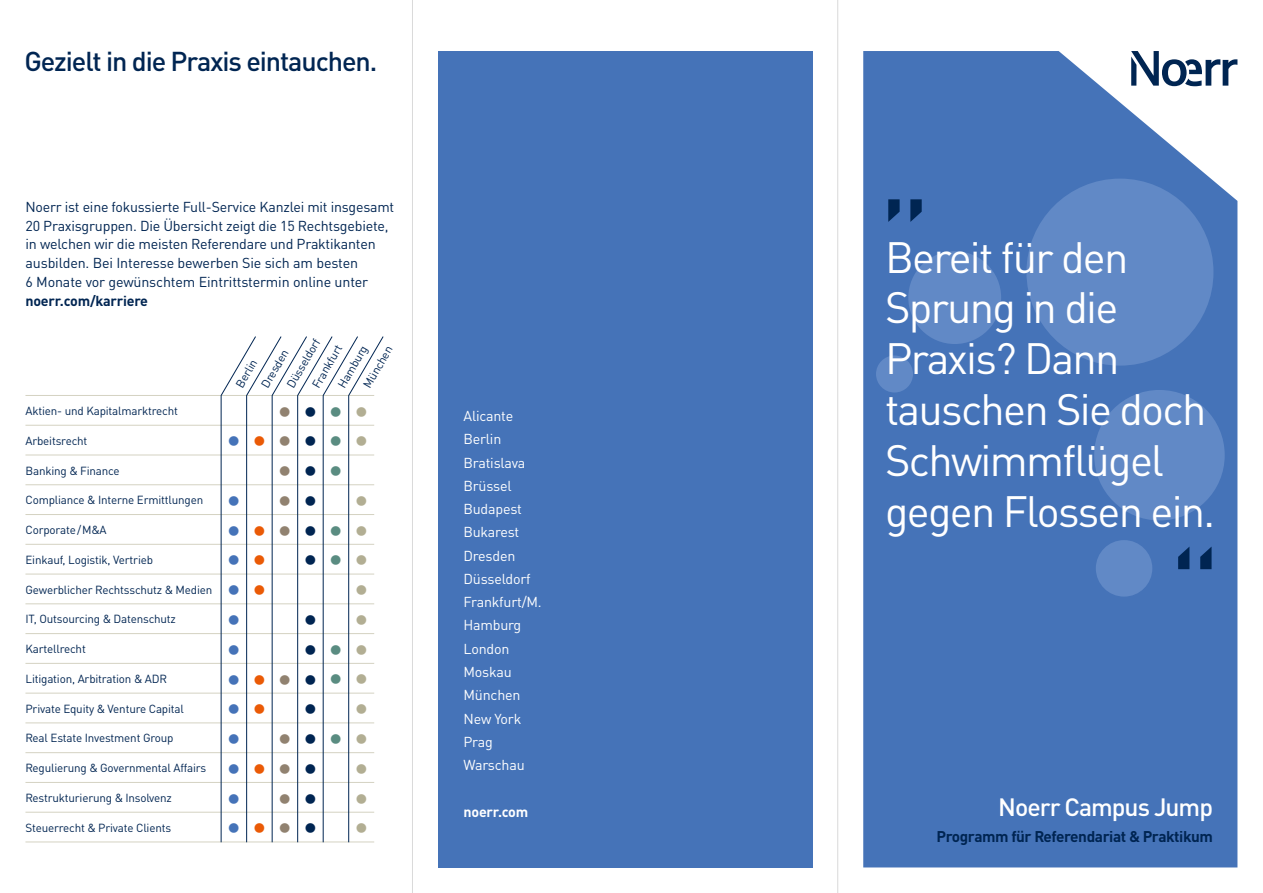
<style>
.page{position:relative;width:1263px;height:893px;background:#fff}
.page>*{position:absolute;margin:0;border:0;box-sizing:border-box;transform-origin:0 0}
.t1{font:129.9px "DINOT";color:#002552}
.t2{font:43.35px/50.7px "DINOT";letter-spacing:-.04em;color:#fff}
.t3{font:500 27px "DINOT";letter-spacing:-.04em;color:#002552}
.t4{font:500 24.75px "DINOT";letter-spacing:-.04em;color:#fff}
.t5{font:700 15.3px "DINOT";letter-spacing:-.025em;color:#002552}
.t6{font:14.25px/18.8px "DINOT";letter-spacing:-.015em;color:#002552}
.t7{font:14.25px/23.2px "DINOT";letter-spacing:-.015em;color:#fff}
.t8{font:700 14.25px "DINOT";letter-spacing:-.015em;color:#002552}
.t9{font:700 14.25px "DINOT";letter-spacing:-.015em;color:#fff}
.t10{font:12px "Universal Newswith Comm Pi";color:#002552}
.t11{font:12px "Universal Newswith Comm Pi";color:#b2ae93}
.t12{font:12px "Universal Newswith Comm Pi";color:#4573b8}
.t13{font:12px "Universal Newswith Comm Pi";color:#918270}
.t14{font:12px "Universal Newswith Comm Pi";color:#ea5a06}
.t15{font:12px "Universal Newswith Comm Pi";color:#5a8c81}
.t16{font:11.7px "DINOT";letter-spacing:-.015em;color:#002552}
</style>
<div class="page">
<div style="left:438px;top:51px;width:374px;height:816px;background:#4573b8"></div>
<div style="left:863px;top:51px;width:374px;height:816px;background:#4573b8"></div>
<div style="left:1026px;top:179px;width:187px;height:187px;background:#6189c6;border-radius:50%"></div>
<div style="left:1094px;top:390px;width:131px;height:130px;background:#6189c6;border-radius:50%"></div>
<div style="left:908px;top:251px;width:93px;height:93px;background:#6189c6;border-radius:50%"></div>
<div style="left:876px;top:355px;width:37px;height:37px;background:#6189c6;border-radius:50%"></div>
<div style="left:1096px;top:540px;width:56px;height:57px;background:#6189c6;border-radius:50%"></div>
<hr style="left:25px;top:425px;width:349px;height:1px;background:#d4d2c2">
<hr style="left:25px;top:395px;width:349px;height:1px;background:#d4d2c2">
<hr style="left:25px;top:455px;width:349px;height:1px;background:#d4d2c2">
<hr style="left:25px;top:484px;width:349px;height:1px;background:#d4d2c2">
<hr style="left:25px;top:514px;width:349px;height:1px;background:#d4d2c2">
<hr style="left:25px;top:544px;width:349px;height:1px;background:#d4d2c2">
<hr style="left:25px;top:574px;width:349px;height:1px;background:#d4d2c2">
<hr style="left:25px;top:603px;width:349px;height:1px;background:#d4d2c2">
<hr style="left:25px;top:633px;width:349px;height:1px;background:#d4d2c2">
<hr style="left:25px;top:663px;width:349px;height:1px;background:#d4d2c2">
<hr style="left:25px;top:693px;width:349px;height:1px;background:#d4d2c2">
<hr style="left:25px;top:723px;width:349px;height:1px;background:#d4d2c2">
<hr style="left:25px;top:752px;width:349px;height:1px;background:#d4d2c2">
<hr style="left:25px;top:782px;width:349px;height:1px;background:#d4d2c2">
<hr style="left:25px;top:812px;width:349px;height:1px;background:#d4d2c2">
<hr style="left:25px;top:842px;width:349px;height:1px;background:#d4d2c2">
<svg style="left:220px;top:336px;width:164px;height:507px"></svg>
<hr style="left:412px;top:0;width:1px;height:893px;background:#dadada">
<hr style="left:837px;top:0;width:1px;height:893px;background:#dadada">
<h3 class="t3" style="left:24px;top:40px;width:354px">Gezielt in die Praxis eintauchen.</h3>
<p class="t6" style="left:26px;top:196px;width:370px">Noerr ist eine fokussierte Full-Service Kanzlei mit insgesamt 20 Praxisgruppen. Die Übersicht zeigt die 15 Rechtsgebiete, in welchen wir die meisten Referendare und Praktikanten ausbilden. Bei Interesse bewerben Sie sich am besten<br>6 Monate vor gewünschtem Eintrittstermin online unter</p>
<p class="t8" style="left:26px;top:289px;width:124px">noerr.com/karriere</p>
<p class="t16" style="left:26px;top:402px;width:154px">Aktien- und Kapitalmarktrecht</p>
<p class="t16" style="left:26px;top:432px;width:63px">Arbeitsrecht</p>
<p class="t16" style="left:26px;top:461px;width:96px">Banking &amp; Finance</p>
<p class="t16" style="left:26px;top:491px;width:179px">Compliance &amp; Interne Ermittlungen</p>
<p class="t16" style="left:26px;top:521px;width:83px">Corporate/M&amp;A</p>
<p class="t16" style="left:26px;top:551px;width:129px">Einkauf, Logistik, Vertrieb</p>
<p class="t16" style="left:26px;top:580px;width:188px">Gewerblicher Rechtsschutz &amp; Medien</p>
<p class="t16" style="left:26px;top:610px;width:152px">IT, Outsourcing &amp; Datenschutz</p>
<p class="t16" style="left:26px;top:640px;width:62px">Kartellrecht</p>
<p class="t16" style="left:26px;top:670px;width:143px">Litigation, Arbitration &amp; ADR</p>
<p class="t16" style="left:26px;top:699px;width:160px">Private Equity &amp; Venture Capital</p>
<p class="t16" style="left:26px;top:729px;width:150px">Real Estate Investment Group</p>
<p class="t16" style="left:26px;top:759px;width:182px">Regulierung &amp; Governmental Affairs</p>
<p class="t16" style="left:26px;top:789px;width:148px">Restrukturierung &amp; Insolvenz</p>
<p class="t16" style="left:26px;top:818px;width:147px">Steuerrecht &amp; Private Clients</p>
<p class="t16" style="left:282px;top:382px;width:56px;rotate:-60deg">Düsseldorf</p>
<p class="t16" style="left:308px;top:382px;width:49px;rotate:-60deg">Frankfurt</p>
<p class="t16" style="left:333px;top:382px;width:49px;rotate:-60deg">Hamburg</p>
<p class="t16" style="left:359px;top:382px;width:48px;rotate:-60deg">München</p>
<p class="t16" style="left:231px;top:382px;width:32px;rotate:-60deg">Berlin</p>
<p class="t16" style="left:256px;top:382px;width:44px;rotate:-60deg">Dresden</p>
<p class="t12" style="left:229px;top:436px;width:12px">V</p>
<p class="t14" style="left:254px;top:436px;width:12px">V</p>
<p class="t12" style="left:229px;top:496px;width:12px">V</p>
<p class="t12" style="left:229px;top:526px;width:12px">V</p>
<p class="t12" style="left:229px;top:555px;width:12px">V</p>
<p class="t12" style="left:229px;top:585px;width:12px">V</p>
<p class="t12" style="left:229px;top:615px;width:12px">V</p>
<p class="t12" style="left:229px;top:645px;width:12px">V</p>
<p class="t12" style="left:229px;top:674px;width:12px">V</p>
<p class="t12" style="left:229px;top:704px;width:12px">V</p>
<p class="t12" style="left:229px;top:734px;width:12px">V</p>
<p class="t12" style="left:229px;top:764px;width:12px">V</p>
<p class="t12" style="left:229px;top:793px;width:12px">V</p>
<p class="t12" style="left:229px;top:823px;width:12px">V</p>
<p class="t14" style="left:254px;top:525px;width:12px">V</p>
<p class="t14" style="left:254px;top:555px;width:12px">V</p>
<p class="t14" style="left:254px;top:585px;width:12px">V</p>
<p class="t14" style="left:254px;top:674px;width:12px">V</p>
<p class="t14" style="left:254px;top:704px;width:12px">V</p>
<p class="t14" style="left:254px;top:764px;width:12px">V</p>
<p class="t14" style="left:254px;top:823px;width:12px">V</p>
<p class="t13" style="left:280px;top:406px;width:12px">V</p>
<p class="t13" style="left:280px;top:436px;width:12px">V</p>
<p class="t13" style="left:280px;top:466px;width:12px">V</p>
<p class="t13" style="left:280px;top:496px;width:12px">V</p>
<p class="t13" style="left:280px;top:525px;width:12px">V</p>
<p class="t10" style="left:305px;top:406px;width:12px">V</p>
<p class="t10" style="left:305px;top:436px;width:12px">V</p>
<p class="t10" style="left:305px;top:466px;width:12px">V</p>
<p class="t10" style="left:305px;top:496px;width:12px">V</p>
<p class="t10" style="left:305px;top:525px;width:12px">V</p>
<p class="t10" style="left:305px;top:555px;width:12px">V</p>
<p class="t15" style="left:331px;top:406px;width:12px">V</p>
<p class="t15" style="left:331px;top:436px;width:12px">V</p>
<p class="t15" style="left:331px;top:466px;width:12px">V</p>
<p class="t15" style="left:331px;top:525px;width:12px">V</p>
<p class="t15" style="left:331px;top:555px;width:12px">V</p>
<p class="t13" style="left:280px;top:674px;width:12px">V</p>
<p class="t13" style="left:280px;top:734px;width:12px">V</p>
<p class="t13" style="left:280px;top:764px;width:12px">V</p>
<p class="t13" style="left:280px;top:793px;width:12px">V</p>
<p class="t13" style="left:280px;top:823px;width:12px">V</p>
<p class="t10" style="left:305px;top:615px;width:12px">V</p>
<p class="t10" style="left:305px;top:645px;width:12px">V</p>
<p class="t10" style="left:305px;top:674px;width:12px">V</p>
<p class="t10" style="left:305px;top:704px;width:12px">V</p>
<p class="t10" style="left:305px;top:734px;width:12px">V</p>
<p class="t10" style="left:305px;top:764px;width:12px">V</p>
<p class="t10" style="left:305px;top:793px;width:12px">V</p>
<p class="t10" style="left:305px;top:823px;width:12px">V</p>
<p class="t15" style="left:331px;top:644px;width:12px">V</p>
<p class="t15" style="left:331px;top:674px;width:12px">V</p>
<p class="t15" style="left:331px;top:734px;width:12px">V</p>
<p class="t11" style="left:356px;top:406px;width:12px">V</p>
<p class="t11" style="left:356px;top:436px;width:12px">V</p>
<p class="t11" style="left:356px;top:496px;width:12px">V</p>
<p class="t11" style="left:356px;top:525px;width:12px">V</p>
<p class="t11" style="left:356px;top:555px;width:12px">V</p>
<p class="t11" style="left:356px;top:585px;width:12px">V</p>
<p class="t11" style="left:356px;top:615px;width:12px">V</p>
<p class="t11" style="left:356px;top:644px;width:12px">V</p>
<p class="t11" style="left:356px;top:674px;width:12px">V</p>
<p class="t11" style="left:356px;top:704px;width:12px">V</p>
<p class="t11" style="left:356px;top:734px;width:12px">V</p>
<p class="t11" style="left:356px;top:764px;width:12px">V</p>
<p class="t11" style="left:356px;top:793px;width:12px">V</p>
<p class="t11" style="left:356px;top:823px;width:12px">V</p>
<p class="t7" style="left:463px;top:403px;width:80px">Alicante<br>Berlin<br>Bratislava<br>Brüssel<br>Budapest<br>Bukarest<br>Dresden<br>Düsseldorf<br>Frankfurt/M.<br>Hamburg<br>London<br>Moskau<br>München<br>New York<br>Prag<br>Warschau</p>
<p class="t9" style="left:463px;top:800px;width:66px">noerr.com</p>
<h1 class="t1" style="left:877px;top:146px;width:58px">”</h1>
<h2 class="t2" style="left:885px;top:229px;width:332px">Bereit für den<br>Sprung in die<br>Praxis? Dann tauschen Sie doch<br>Schwimmflügel gegen Flossen ein.</h2>
<h1 class="t1" style="left:1167px;top:503px;width:58px">“</h1>
<h3 class="t4" style="left:998px;top:788px;width:216px">Noerr Campus Jump</h3>
<h3 class="t5" style="left:936px;top:824px;width:278px">Programm für Referendariat &amp; Praktikum</h3>
</div>
